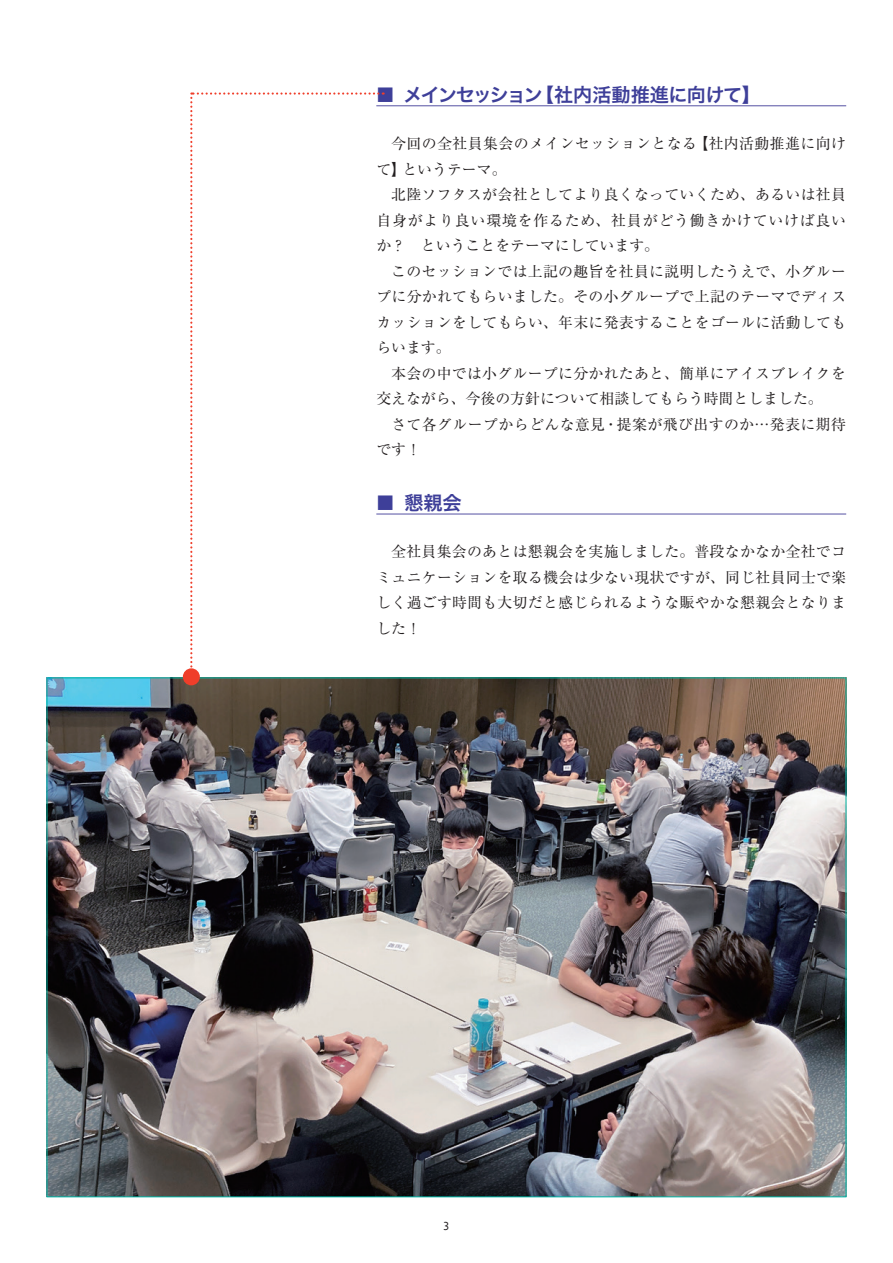
<style>
.page{position:relative;width:893px;height:1263px;background:#fff}
.page>*{position:absolute;margin:0;border:0;box-sizing:border-box;transform-origin:0 0}
.t1{font:19.2px "Hiragino Sans Pr 6 N W6";letter-spacing:-.05em;color:#3e3f99}
.t2{font:19.2px "Hiragino Sans Pr 6 N W6";letter-spacing:-.03em;color:#3e3f99}
.t3{font:14.85px/25.5px "Ryumin Pr 6 N";letter-spacing:.02em;color:#231f20}
.t4{font:11.7px "Andale Mono";color:#231f20}
</style>
<div class="page">
<hr style="left:376px;top:105px;width:470px;height:1px;background:#5f5ba8">
<hr style="left:376px;top:513px;width:470px;height:1px;background:#5f5ba8">
<img style="left:49px;top:680px;width:795px;height:515px">
<svg style="left:190px;top:92px;width:194px;height:586px"></svg>
<div style="left:183px;top:668px;width:17px;height:17px;background:#ef3e2a;border-radius:50%"></div>
<p class="t1" style="left:376px;top:77px;width:386px">■ メインセッション【社内活動推進に向けて】</p>
<p class="t3" style="left:376px;top:130px;width:471px;text-indent:15px">今回の全社員集会のメインセッションとなる【社内活動推進に向けて】というテーマ。</p>
<p class="t3" style="left:376px;top:181px;width:471px;text-align:justify;text-indent:15px">北陸ソフタスが会社としてより良くなっていくため、あるいは社員自身がより良い環境を作るため、社員がどう働きかけていけば良いか？　ということをテーマにしています。</p>
<p class="t3" style="left:376px;top:258px;width:471px;text-align:justify;text-indent:15px">このセッションでは上記の趣旨を社員に説明したうえで、小グループに分かれてもらいました。その小グループで上記のテーマでディスカッションをしてもらい、年末に発表することをゴールに活動してもらいます。</p>
<p class="t3" style="left:376px;top:360px;width:471px;text-indent:15px">本会の中では小グループに分かれたあと、簡単にアイスブレイクを交えながら、今後の方針について相談してもらう時間としました。</p>
<p class="t3" style="left:376px;top:411px;width:471px;text-indent:15px">さて各グループからどんな意見・提案が飛び出すのか…発表に期待です！</p>
<p class="t2" style="left:376px;top:485px;width:87px">■ 懇親会</p>
<p class="t3" style="left:376px;top:538px;width:471px;text-align:justify;text-indent:15px">全社員集会のあとは懇親会を実施しました。普段なかなか全社でコミュニケーションを取る機会は少ない現状ですが、同じ社員同士で楽しく過ごす時間も大切だと感じられるような賑やかな懇親会となりました！</p>
<p class="t4" style="left:443px;top:1219px;width:9px">3</p>
</div>
